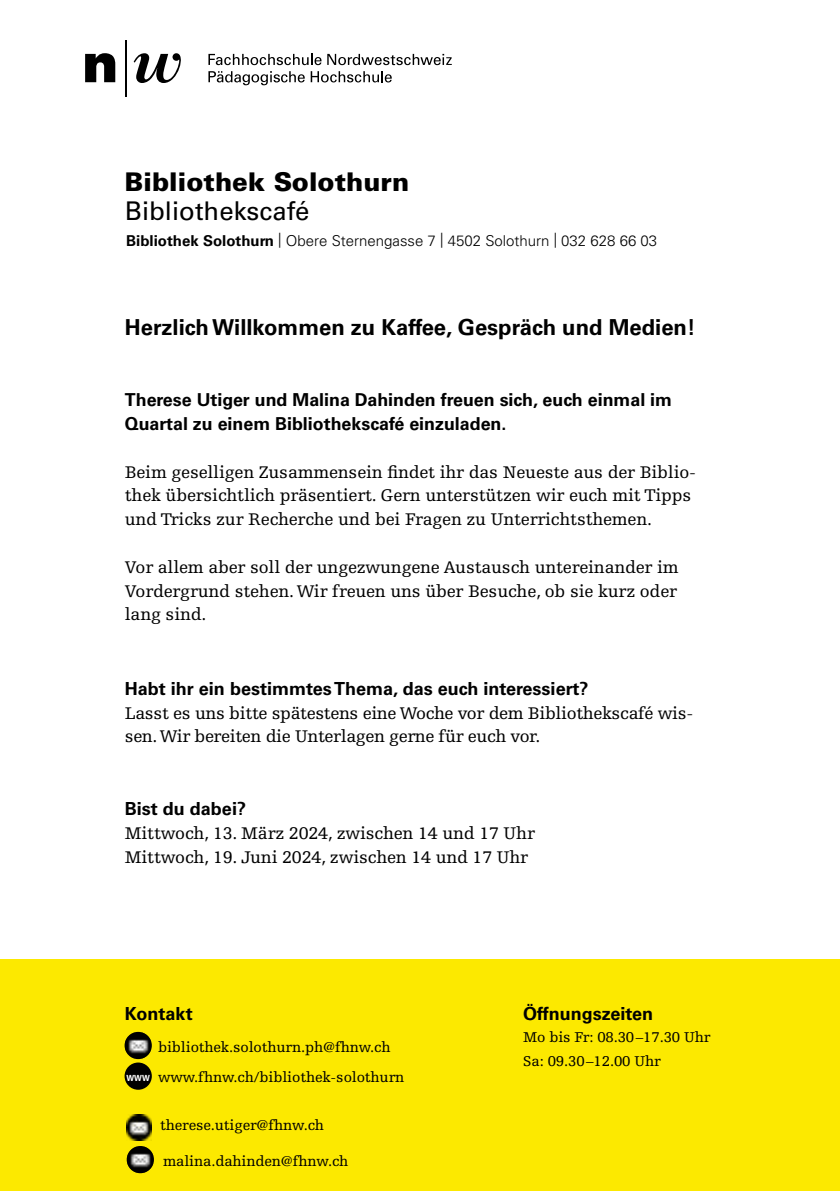
<style>
.page{position:relative;width:840px;height:1191px;background:#fff}
.page>*{position:absolute;margin:0;border:0;box-sizing:border-box;transform-origin:0 0}
.t1{font:900 25.8px "Univers LT Std";color:#000}
.t2{font:25.8px "Univers LT Std";color:#000}
.t3{font:700 22px "Univers LT Std";color:#000}
.t4{font:700 18px "Univers LT Std";color:#000}
.t5{font:17.8px/23.8px "Egyptienne FLT Std";letter-spacing:-.01em;color:#000}
.t6{font:700 17.8px/23.8px "Univers LT Std";color:#000}
.t7{font:15px/29.6px "Egyptienne FLT Std";letter-spacing:-.01em;color:#000}
.t8{font:300 15px "Univers LT Std";color:#000}
.s1{font-weight:700}
.s2{font-family:"Univers LT Std";font-weight:700;font-size:12px;color:#fff}
</style>
<div class="page">
<svg style="left:208px;top:54px;width:113px;height:11px"></svg>
<svg style="left:327px;top:54px;width:124px;height:11px"></svg>
<svg style="left:208px;top:71px;width:96px;height:14px"></svg>
<svg style="left:310px;top:71px;width:81px;height:11px"></svg>
<hr style="left:125px;top:40px;width:2px;height:56px;background:#000">
<svg style="left:85px;top:53px;width:30px;height:29px"></svg>
<svg style="left:133px;top:53px;width:48px;height:30px"></svg>
<div style="left:0;top:959px;width:839px;height:232px;background:#fce900"></div>
<div style="left:124px;top:1062px;width:28px;height:27px;background:#000;border-radius:50%"></div>
<svg style="left:124px;top:1032px;width:28px;height:27px"></svg>
<img style="left:125px;top:1032px;width:26px;height:26px">
<svg style="left:127px;top:1146px;width:27px;height:27px"></svg>
<img style="left:127px;top:1146px;width:26px;height:26px">
<img style="left:126px;top:1114px;width:26px;height:26px">
<h1 class="t1" style="left:125px;top:165px;width:286px">Bibliothek Solothurn</h1>
<h1 class="t2" style="left:125px;top:196px;width:186px">Bibliothekscafé</h1>
<p class="t8" style="left:126px;top:231px;width:532px"><span class="s1">Bibliothek Solothurn</span> | Obere Sternengasse 7 | 4502 Solothurn | 032 628 66 03</p>
<p class="t3" style="left:125px;top:314px;width:572px">Herzlich Willkommen zu Kaffee, Gespräch und Medien!</p>
<p class="t6" style="left:125px;top:388px;width:548px">Therese Utiger und Malina Dahinden freuen sich, euch einmal im<br>Quartal zu einem Bibliothekscafé einzuladen.</p>
<p class="t5" style="left:125px;top:460px;width:572px">Beim geselligen Zusammensein findet ihr das Neueste aus der Biblio&shy;thek übersichtlich präsentiert. Gern unterstützen wir euch mit Tipps und Tricks zur Recherche und bei Fragen zu Unterrichtsthemen.</p>
<p class="t5" style="left:125px;top:555px;width:555px;text-align:justify">Vor allem aber soll der ungezwungene Austausch untereinander im Vordergrund stehen. Wir freuen uns über Besuche, ob sie kurz oder lang sind.</p>
<p class="t4" style="left:125px;top:678px;width:464px">Habt ihr ein bestimmtes Thema, das euch interessiert?</p>
<p class="t5" style="left:125px;top:701px;width:569px">Lasst es uns bitte spätestens eine Woche vor dem Bibliothekscafé wis&shy;sen. Wir bereiten die Unterlagen gerne für euch vor.</p>
<p class="t4" style="left:125px;top:798px;width:123px">Bist du dabei?</p>
<p class="t5" style="left:125px;top:821px;width:411px">Mittwoch, 13. März 2024, zwischen 14 und 17 Uhr<br>Mittwoch, 19. Juni 2024, zwischen 14 und 17 Uhr</p>
<p class="t4" style="left:125px;top:1002px;width:69px">Kontakt</p>
<p class="t4" style="left:523px;top:1002px;width:131px">Öffnungszeiten</p>
<p class="t7" style="left:126px;top:1032px;width:279px;text-indent:32px">bibliothek.solothurn.ph@fhnw.ch <span class="s2">www</span> www.fhnw.ch/bibliothek-solothurn</p>
<p class="t7" style="left:523px;top:1025px;width:188px;line-height:23.8px">Mo bis Fr: 08.30–17.30 Uhr<br>Sa: 09.30–12.00 Uhr</p>
<p class="t7" style="left:160px;top:1110px;width:165px">therese.utiger@fhnw.ch</p>
<p class="t7" style="left:163px;top:1146px;width:187px">malina.dahinden@fhnw.ch</p>
</div>
